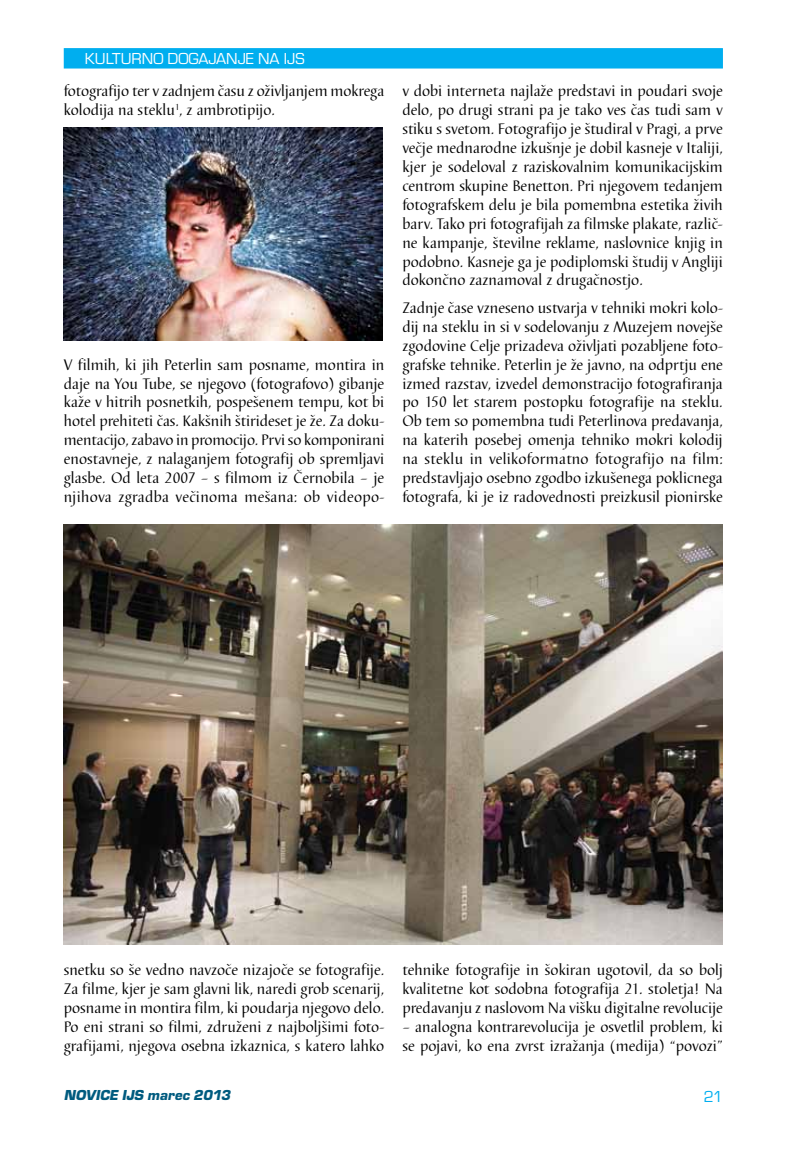
<style>
.page{position:relative;width:808px;height:1149px;background:#fff}
.page>*{position:absolute;margin:0;border:0;box-sizing:border-box;transform-origin:0 0}
.t1{font:16.5px "Eurostile TEE";color:#fff}
.t2{font:16.5px "Eurostile TEE";color:#00aeef}
.t3{font:15.75px/18.9px "Barbedor TEE";color:#000;text-align:justify}
.t4{font:italic 15px "Eurostile TEE Blac";color:#005b7f}
</style>
<div class="page">
<div style="left:64px;top:48px;width:659px;height:20px;background:#00aeef;border:2px solid #00aeef"></div>
<img style="left:64px;top:128px;width:319px;height:212px">
<img style="left:64px;top:524px;width:659px;height:420px">
<p class="t1" style="left:85px;top:50px;width:21px">KULTURNO</p>
<p class="t1" style="left:168px;top:50px;width:22px">DOGAJANJ</p>
<p class="t1" style="left:246px;top:50px;width:46px">E NA IJS</p>
<p class="t3" style="left:64px;top:82px;width:322px">fotografijo ter v zadnjem času z oživljanjem mokrega kolodija na steklu<sup>1</sup>, z ambrotipijo.</p>
<p class="t3" style="left:64px;top:355px;width:322px">V filmih, ki jih Peterlin sam posname, montira in daje na You Tube, se njegovo (fotografovo) gibanje kaže v hitrih posnetkih, pospešenem tempu, kot bi hotel prehiteti čas. Kakšnih štirideset je že. Za doku&shy;mentacijo, zabavo in promocijo. Prvi so komponirani enostavneje, z nalaganjem fotografij ob spremljavi glasbe. Od leta 2007 – s filmom iz Černobila – je njihova zgradba večinoma mešana: ob videopo-</p>
<p class="t3" style="left:402px;top:82px;width:322px">v dobi interneta najlaže predstavi in poudari svoje delo, po drugi strani pa je tako ves čas tudi sam v stiku s svetom. Fotografijo je študiral v Pragi, a prve večje mednarodne izkušnje je dobil kasneje v Italiji, kjer je sodeloval z raziskovalnim komunikacijskim centrom skupine Benetton. Pri njegovem tedanjem fotografskem delu je bila pomembna estetika živih barv. Tako pri fotografijah za filmske plakate, različ&shy;ne kampanje, številne reklame, naslovnice knjig in podobno. Kasneje ga je podiplomski študij v Angliji dokončno zaznamoval z drugačnostjo.</p>
<p class="t3" style="left:402px;top:298px;width:322px">Zadnje čase vzneseno ustvarja v tehniki mokri kolo&shy;dij na steklu in si v sodelovanju z Muzejem novejše zgodovine Celje prizadeva oživljati pozabljene foto&shy;grafske tehnike. Peterlin je že javno, na odprtju ene izmed razstav, izvedel demonstracijo fotografiranja po 150 let starem postopku fotografije na steklu.<br>Ob tem so pomembna tudi Peterlinova predavanja, na katerih posebej omenja tehniko mokri kolodij na steklu in velikoformatno fotografijo na film: predstavljajo osebno zgodbo izkušenega poklicnega fotografa, ki je iz radovednosti preizkusil pionirske</p>
<p class="t3" style="left:64px;top:960px;width:322px">snetku so še vedno navzoče nizajoče se fotografije.<br>Za filme, kjer je sam glavni lik, naredi grob scenarij, posname in montira film, ki poudarja njegovo delo.<br>Po eni strani so filmi, združeni z najboljšimi foto&shy;grafijami, njegova osebna izkaznica, s katero lahko</p>
<p class="t3" style="left:402px;top:960px;width:322px">tehnike fotografije in šokiran ugotovil, da so bolj kvalitetne kot sodobna fotografija 21. stoletja! Na predavanju z naslovom Na višku digitalne revolucije</p>
<p class="t3" style="left:402px;top:1017px;width:322px">– analogna kontrarevolucija je osvetlil problem, ki se pojavi, ko ena zvrst izražanja (medija) “povozi”</p>
<p class="t4" style="left:64px;top:1085px;width:171px">NOVICE IJS marec 2013</p>
<p class="t2" style="left:704px;top:1087px;width:21px">21</p>
</div>
